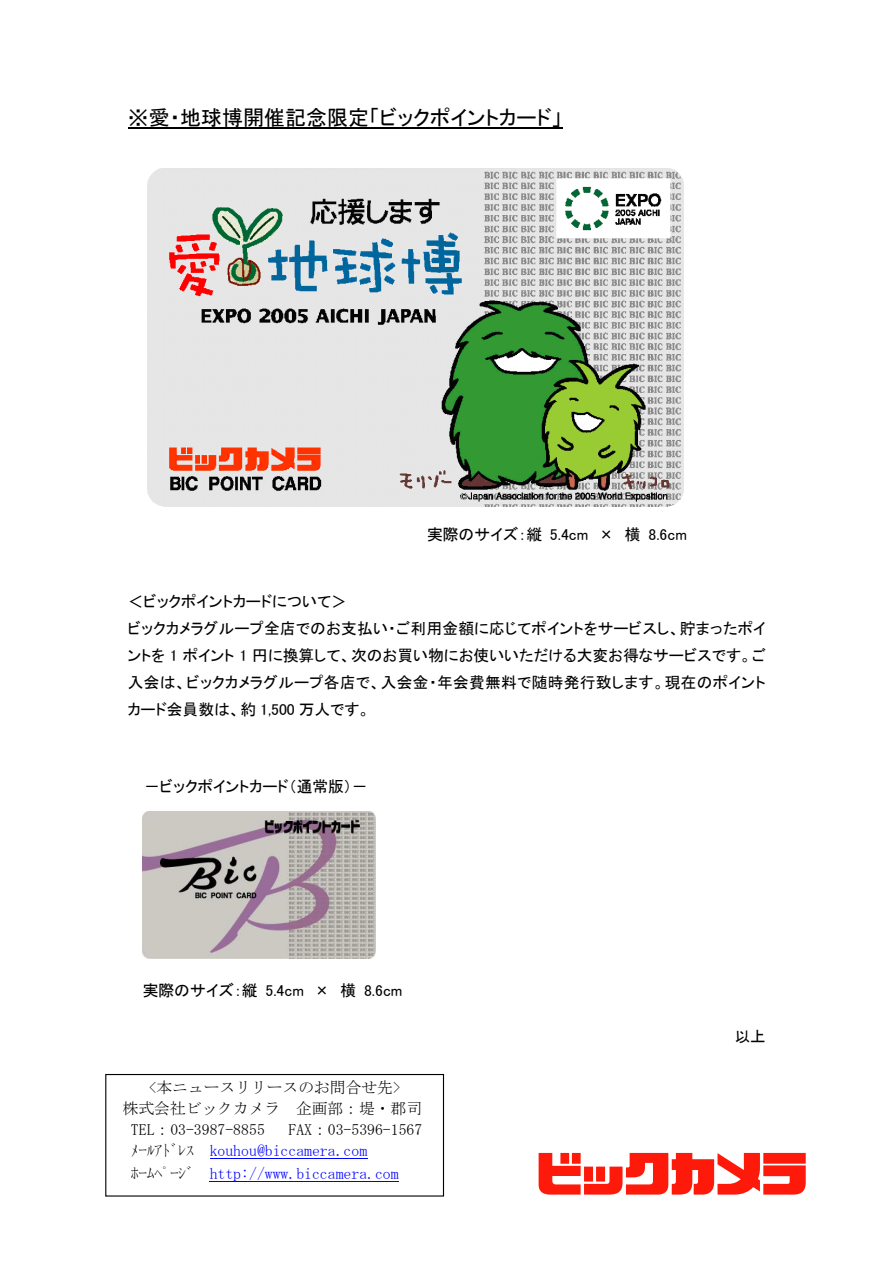
<style>
.page{position:relative;width:893px;height:1263px;background:#fff}
.page>*{position:absolute;margin:0;border:0;box-sizing:border-box;transform-origin:0 0}
.t1{font:21px "MSP Gothic";color:#000}
.t2{font:15.75px/27px "MSP Gothic";color:#000}
.t3{font:15.75px/21px "MS Mincho";color:#000}
.t4{font:15.75px "MS Mincho";letter-spacing:-.005em;color:#00f}
.s1{color:#00f}
.s2{color:#000}
</style>
<div class="page">
<hr style="left:128px;top:127px;width:434px;height:1px;background:#000">
<img style="left:147px;top:168px;width:537px;height:339px">
<img style="left:142px;top:812px;width:234px;height:147px">
<div style="left:105px;top:1074px;width:339px;height:123px;border:1px solid #000"></div>
<hr style="left:210px;top:1158px;width:157px;height:1px;background:#00f">
<hr style="left:210px;top:1181px;width:189px;height:1px;background:#00f">
<svg style="left:538px;top:1153px;width:267px;height:42px"></svg>
<h1 class="t1" style="left:128px;top:107px;width:436px">※愛・地球博開催記念限定「ビックポイントカード」</h1>
<p class="t2" style="left:427px;top:521px;width:261px">実際のサイズ：縦 5.4cm × 横 8.6cm</p>
<p class="t2" style="left:128px;top:588px;width:639px">＜ビックポイントカードについて＞<br>ビックカメラグループ全店でのお支払い・ご利用金額に応じてポイントをサービスし、貯まったポイントを 1 ポイント 1 円に換算して、次のお買い物にお使いいただける大変お得なサービスです。ご入会は、ビックカメラグループ各店で、入会金・年会費無料で随時発行致します。現在のポイントカード会員数は、約 1,500 万人です。</p>
<p class="t2" style="left:144px;top:772px;width:225px">－ビックポイントカード（通常版）－</p>
<p class="t2" style="left:143px;top:976px;width:261px">実際のサイズ：縦 5.4cm × 横 8.6cm</p>
<p class="t3" style="left:149px;top:1077px;width:254px">&lt;本ニュースリリースのお問合せ先&gt;</p>
<p class="t3" style="left:123px;top:1098px;width:301px">株式会社ビックカメラ 企画部：堤・郡司</p>
<p class="t3" style="left:131px;top:1119px;width:135px">TEL：03-3987-8855</p>
<p class="t3" style="left:131px;top:1119px;width:293px;text-indent:157px">FAX：03-5396-1567ﾒｰﾙｱﾄﾞﾚｽ <span class="s1">kouhou@biccamera.com</span></p>
<p class="t4" style="left:131px;top:1165px;width:269px"><span class="s2">ﾎｰﾑﾍﾟｰｼﾞ</span> http://www.biccamera.com</p>
<p class="t2" style="left:734px;top:1023px;width:33px">以上</p>
</div>
